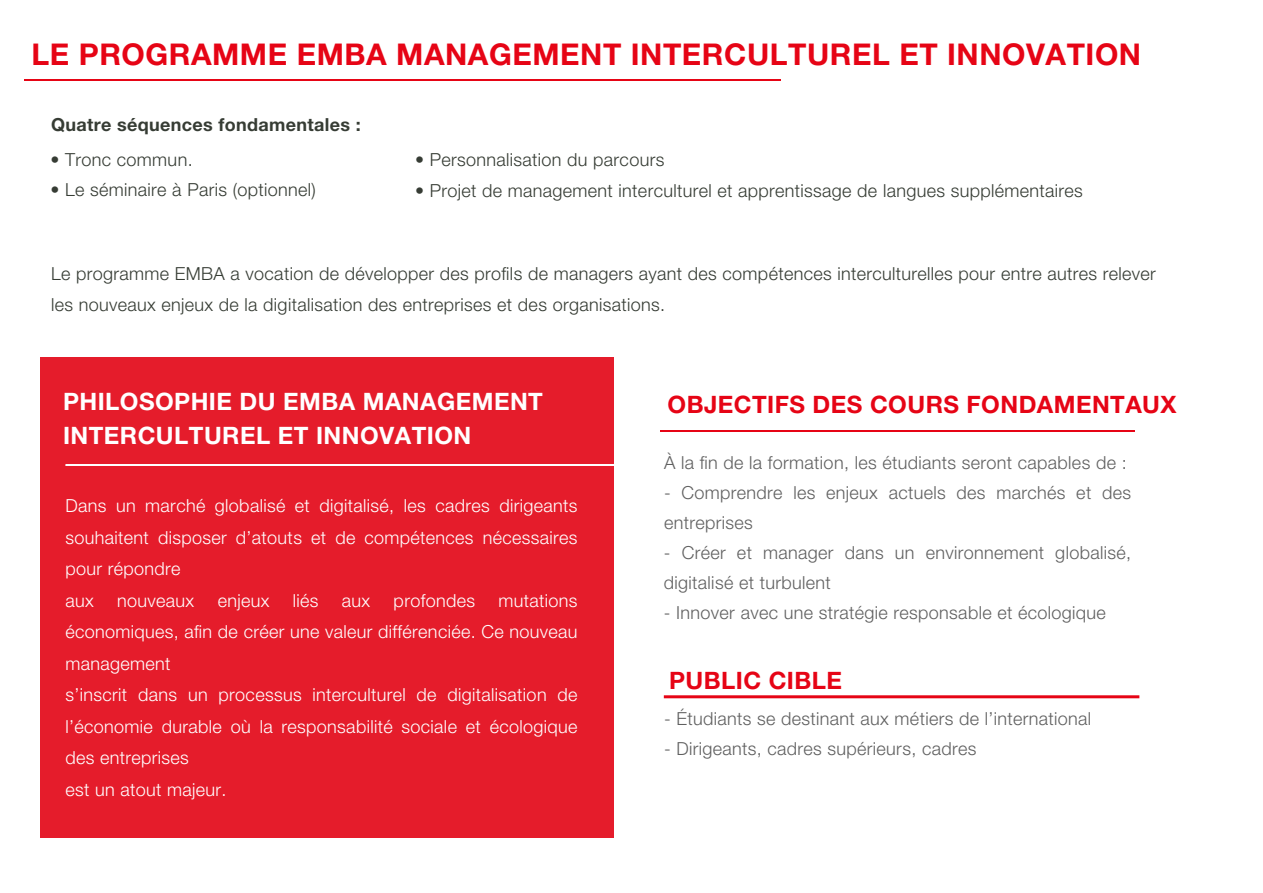
<style>
.page{position:relative;width:1263px;height:893px;background:#fff}
.page>*{position:absolute;margin:0;border:0;box-sizing:border-box;transform-origin:0 0}
.t1{font:700 30px "Helvetica Neue LT Std";letter-spacing:.02em;color:#e60415}
.t2{font:700 24px/34.5px "Helvetica Neue LT Std";letter-spacing:.02em;color:#fff}
.t3{font:700 24px "Helvetica Neue LT Std";letter-spacing:.02em;color:#e60415}
.t4{font:300 18px/31.5px "Helvetica Neue LT Std";letter-spacing:.02em;color:#fff}
.t5{font:300 18px/31.5px "Helvetica Neue LT Std";letter-spacing:.02em;color:#363c34}
.t6{font:300 18px/30px "Helvetica Neue LT Std";letter-spacing:.02em;color:#606060}
.t7{font:700 18px "Helvetica Neue LT Std";letter-spacing:.02em;color:#363c34}
</style>
<div class="page">
<div style="left:40px;top:357px;width:574px;height:480px;background:#e51c2b"></div>
<hr style="left:24px;top:79px;width:756px;height:2px;background:#e60415">
<hr style="left:660px;top:430px;width:474px;height:2px;background:#e60415">
<div style="left:664px;top:695px;width:475px;height:3px;border:2px solid #e60415"></div>
<hr style="left:66px;top:464px;width:562px;height:2px;background:#fff">
<h1 class="t1" style="left:31px;top:36px;width:1111px">LE PROGRAMME EMBA MANAGEMENT INTERCULTUREL ET INNOVATION</h1>
<p class="t7" style="left:51px;top:113px;width:311px">Quatre séquences fondamentales :</p>
<p class="t5" style="left:50px;top:143px;width:144px">• Tronc commun.</p>
<p class="t5" style="left:50px;top:173px;width:267px">• Le séminaire à Paris (optionnel)</p>
<p class="t5" style="left:415px;top:143px;width:251px">• Personnalisation du parcours</p>
<p class="t5" style="left:415px;top:175px;width:669px">• Projet de management interculturel et apprentissage de langues supplémentaires</p>
<p class="t5" style="left:51px;top:257px;width:1106px">Le programme EMBA a vocation de développer des profils de managers ayant des compétences interculturelles pour entre autres relever les nouveaux enjeux de la digitalisation des entreprises et des organisations.</p>
<h2 class="t2" style="left:63px;top:383px;width:481px">PHILOSOPHIE DU EMBA MANAGEMENT<br>INTERCULTUREL ET INNOVATION</h2>
<p class="t4" style="left:65px;top:490px;width:514px">Dans un marché globalisé et digitalisé, les cadres dirigeants souhaitent disposer d’atouts et de compétences nécessaires pour répondre<br>aux</p>
<p class="t4" style="left:117px;top:584px;width:79px">nouveaux</p>
<p class="t4" style="left:218px;top:584px;width:53px">enjeux</p>
<p class="t4" style="left:293px;top:584px;width:27px">liés</p>
<p class="t4" style="left:342px;top:584px;width:30px">aux</p>
<p class="t4" style="left:394px;top:584px;width:83px">profondes</p>
<p class="t4" style="left:65px;top:584px;width:514px;text-indent:433px">mutations économiques, afin de créer une valeur différenciée. Ce nouveau management<br>s’inscrit dans un processus interculturel de digitalisation de l’économie durable où la responsabilité sociale et écologique des entreprises<br>est un atout majeur.</p>
<h2 class="t3" style="left:668px;top:389px;width:510px">OBJECTIFS DES COURS FONDAMENTAUX</h2>
<p class="t6" style="left:664px;top:447px;width:464px">À la fin de la formation, les étudiants seront capables de :</p>
<p class="t6" style="left:664px;top:477px;width:469px">- Comprendre les enjeux actuels des marchés et des entreprises</p>
<p class="t6" style="left:664px;top:537px;width:469px">- Créer et manager dans un environnement globalisé, digitalisé et turbulent</p>
<p class="t6" style="left:664px;top:597px;width:443px">- Innover avec une stratégie responsable et écologique</p>
<h2 class="t3" style="left:669px;top:665px;width:175px">PUBLIC CIBLE</h2>
<p class="t6" style="left:664px;top:703px;width:429px">- Étudiants se destinant aux métiers de l’international</p>
<p class="t6" style="left:664px;top:733px;width:314px">- Dirigeants, cadres supérieurs, cadres</p>
</div>
